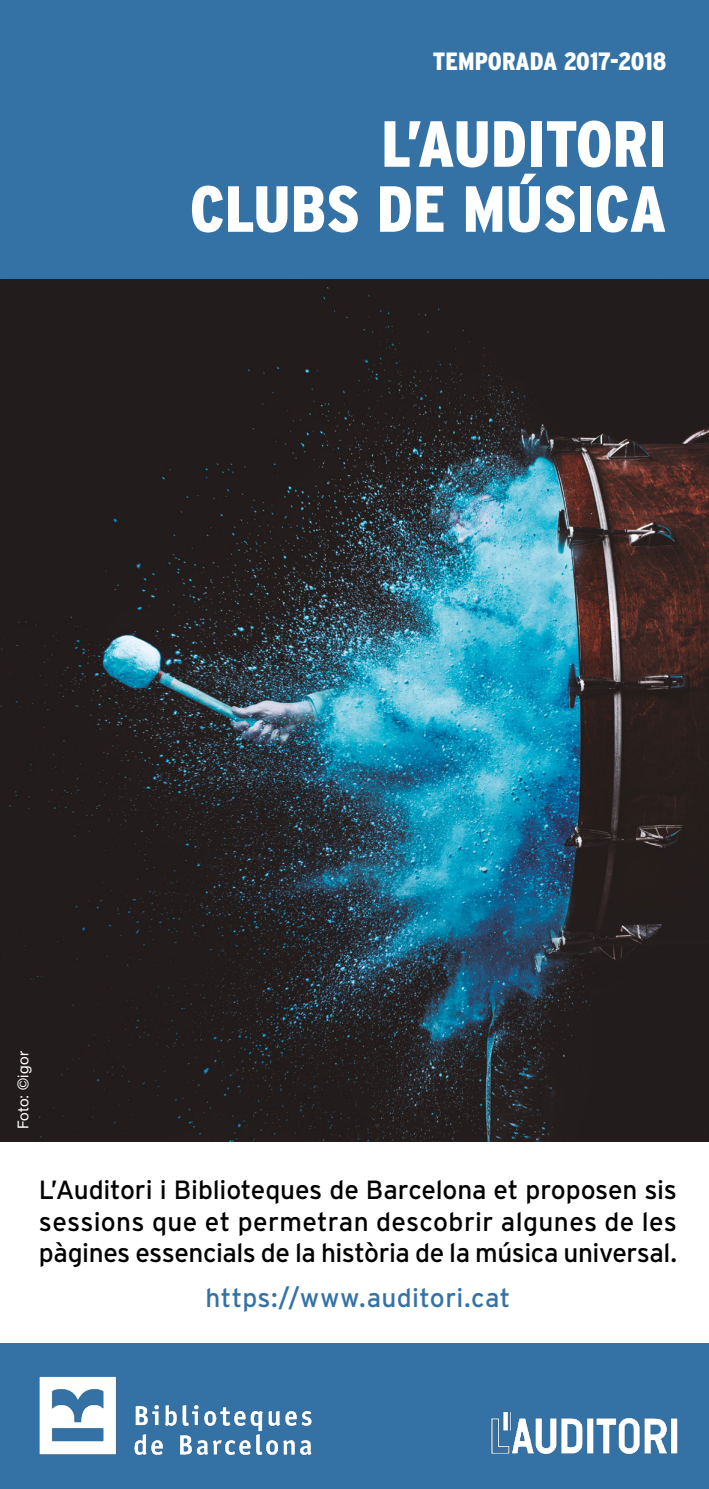
<style>
.page{position:relative;width:709px;height:1489px;background:#fff}
.page>*{position:absolute;margin:0;border:0;box-sizing:border-box;transform-origin:0 0}
.t1{font:900 condensed 65px/65px "Interstate";color:#fff;text-align:right}
.t2{font:26.25px/31.2px "Interstate";letter-spacing:-.02em;color:#000;text-align:justify}
.t3{font:26.25px "Interstate";letter-spacing:.01em;color:#3472a6}
.t4{font:900 condensed 25px "Interstate";color:#fff}
.t5{font:15px "Helvetica Neue LT Std";letter-spacing:.02em;color:#fff}
</style>
<div class="page">
<img style="left:0;top:278px;width:709px;height:864px">
<div style="left:0;top:0;width:709px;height:278px;background:#3472a6"></div>
<div style="left:0;top:1342px;width:709px;height:146px;background:#3472a6"></div>
<img style="left:491px;top:1411px;width:187px;height:44px">
<img style="left:39px;top:1376px;width:273px;height:80px">
<p class="t4" style="left:433px;top:47px;width:235px">TEMPORADA 2017-2018</p>
<h1 class="t1" style="left:190px;top:111px;width:478px">L’AUDITORI<br>CLUBS DE MÚSICA</h1>
<p class="t5" style="left:14px;top:1129px;width:80px;rotate:-90deg">Foto: ©igor</p>
<p class="t2" style="left:39px;top:1174px;width:639px">L’Auditori i Biblioteques de Barcelona et proposen sis sessions que et permetran descobrir algunes de les pàgines essencials de la història de la música universal.</p>
<p class="t3" style="left:206px;top:1283px;width:306px">https://www.auditori.cat</p>
</div>
